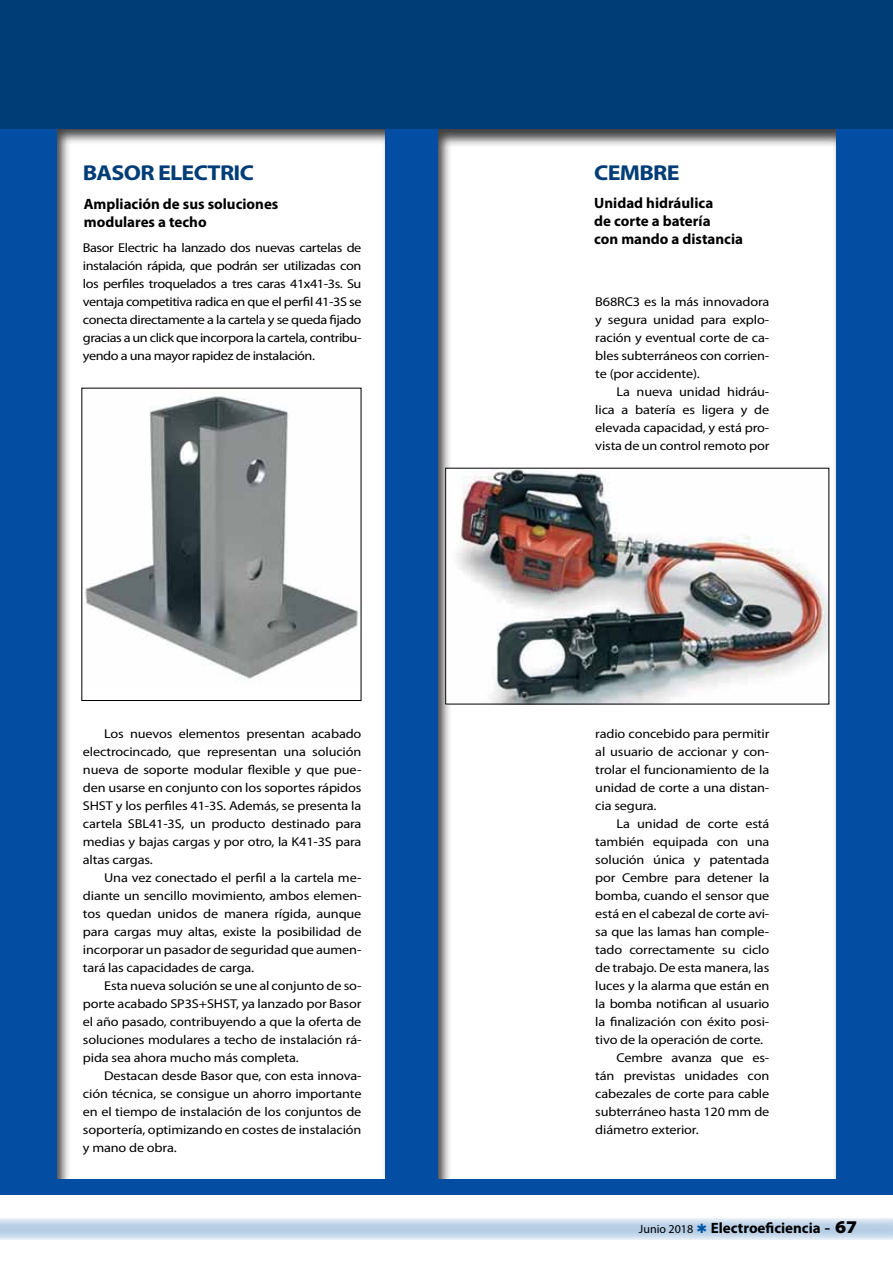
<style>
.page{position:relative;width:893px;height:1263px;background:#fff}
.page>*{position:absolute;margin:0;border:0;box-sizing:border-box;transform-origin:0 0}
.t1{font:700 21.6px "Myriad Pro";letter-spacing:-.03em;color:#003d77;scale:1.11 1}
.t2{font:700 15px/18px "Myriad Pro";color:#000}
.t3{font:12.9px/18px "Myriad Pro";letter-spacing:-.01em;color:#000;text-align:justify;scale:1.11 1}
.s1{font-weight:400;font-size:12px}
.s2{font-family:"Times New Roman";font-weight:400;font-size:18px}
.s3{font-weight:900;font-stretch:semi-expanded;font-size:18px}
</style>
<div class="page">
<div style="left:0;top:128px;width:893px;height:1067px;background:#034ea2"></div>
<svg style="left:0;top:1218px;width:893px;height:22px;background:#c8daeb"></svg>
<div style="left:47px;top:121px;width:340px;height:1059px;background:#000;opacity:.75"></div>
<div style="left:0;top:0;width:893px;height:129px;background:#003d77"></div>
<img style="left:83px;top:390px;width:276px;height:296px">
<div style="left:426px;top:122px;width:411px;height:1058px;background:#000;opacity:.75"></div>
<img style="left:447px;top:470px;width:380px;height:232px">
<svg style="left:697px;top:1223px;width:10px;height:10px"></svg>
<h1 class="t1" style="left:83px;top:161px;width:156px">BASOR ELECTRIC</h1>
<p class="t2" style="left:84px;top:195px;width:196px">Ampliación de sus soluciones modulares a techo</p>
<p class="t3" style="left:83px;top:239px;width:252px">Basor Electric ha lanzado dos nuevas cartelas de instalación rápida, que podrán ser utilizadas con los perfiles troquelados a tres caras 41x41-3s. Su ventaja competitiva radica en que el perfil 41-3S se conecta directamente a la cartela y se queda fijado gracias a un click que incorpora la cartela, contribu&shy;yendo a una mayor rapidez de instalación.</p>
<p class="t3" style="left:83px;top:725px;width:252px;text-indent:21px">Los nuevos elementos presentan acabado electrocincado, que representan una solución nueva de soporte modular flexible y que pue&shy;den usarse en conjunto con los soportes rápidos SHST y los perfiles 41-3S. Además, se presenta la cartela SBL41-3S, un producto destinado para medias y bajas cargas y por otro, la K41-3S para altas cargas.</p>
<p class="t3" style="left:83px;top:869px;width:252px;text-indent:21px">Una vez conectado el perfil a la cartela me&shy;diante un sencillo movimiento, ambos elemen&shy;tos quedan unidos de manera rígida, aunque para cargas muy altas, existe la posibilidad de incorporar un pasador de seguridad que aumen&shy;tará las capacidades de carga.</p>
<p class="t3" style="left:83px;top:977px;width:252px;text-indent:21px">Esta nueva solución se une al conjunto de so&shy;porte acabado SP3S+SHST, ya lanzado por Basor el año pasado, contribuyendo a que la oferta de soluciones modulares a techo de instalación rá&shy;pida sea ahora mucho más completa.</p>
<p class="t3" style="left:83px;top:1067px;width:252px;text-indent:21px">Destacan desde Basor que, con esta innova&shy;ción técnica, se consigue un ahorro importante en el tiempo de instalación de los conjuntos de soportería, optimizando en costes de instalación y mano de obra.</p>
<h1 class="t1" style="left:594px;top:161px;width:78px">CEMBRE</h1>
<p class="t2" style="left:594px;top:194px;width:150px">Unidad hidráulica<br>de corte a batería<br>con mando a distancia</p>
<p class="t3" style="left:595px;top:293px;width:158px">B68RC3 es la más innovadora y segura unidad para explo&shy;ración y eventual corte de ca&shy;bles subterráneos con corrien&shy;te (por accidente).</p>
<p class="t3" style="left:595px;top:383px;width:158px;text-indent:21px">La nueva unidad hidráu&shy;lica a batería es ligera y de elevada capacidad, y está pro&shy;vista de un control remoto por</p>
<p class="t3" style="left:595px;top:725px;width:158px">radio concebido para permitir al usuario de accionar y con&shy;trolar el funcionamiento de la unidad de corte a una distan&shy;cia segura.</p>
<p class="t3" style="left:617px;top:815px;width:139px">La unidad de corte está</p>
<p class="t3" style="left:595px;top:833px;width:158px">también equipada con una</p>
<p class="t3" style="left:595px;top:851px;width:158px">solución única y patentada</p>
<p class="t3" style="left:595px;top:869px;width:158px">por Cembre para detener la</p>
<p class="t3" style="left:595px;top:887px;width:158px">bomba, cuando el sensor que</p>
<p class="t3" style="left:595px;top:905px;width:158px">está en el cabezal de corte avi-</p>
<p class="t3" style="left:595px;top:923px;width:158px">sa que las lamas han comple-</p>
<p class="t3" style="left:595px;top:941px;width:158px">tado correctamente su ciclo</p>
<p class="t3" style="left:595px;top:959px;width:158px">de trabajo. De esta manera, las</p>
<p class="t3" style="left:595px;top:977px;width:158px">luces y la alarma que están en</p>
<p class="t3" style="left:595px;top:995px;width:158px">la bomba notifican al usuario</p>
<p class="t3" style="left:595px;top:1013px;width:158px">la finalización con éxito posi-</p>
<p class="t3" style="left:595px;top:1031px;width:153px">tivo de la operación de corte.</p>
<p class="t3" style="left:617px;top:1049px;width:139px">Cembre avanza que es-</p>
<p class="t3" style="left:595px;top:1067px;width:158px">tán previstas unidades con</p>
<p class="t3" style="left:595px;top:1085px;width:158px">cabezales de corte para cable</p>
<p class="t3" style="left:595px;top:1103px;width:158px">subterráneo hasta 120 mm de</p>
<p class="t3" style="left:595px;top:1121px;width:95px">diámetro exterior.</p>
<p class="t2" style="left:639px;top:1219px;width:220px"><span class="s1">Junio 2018</span> Electroeficiencia <span class="s2">-</span> <span class="s3">67</span></p>
</div>
